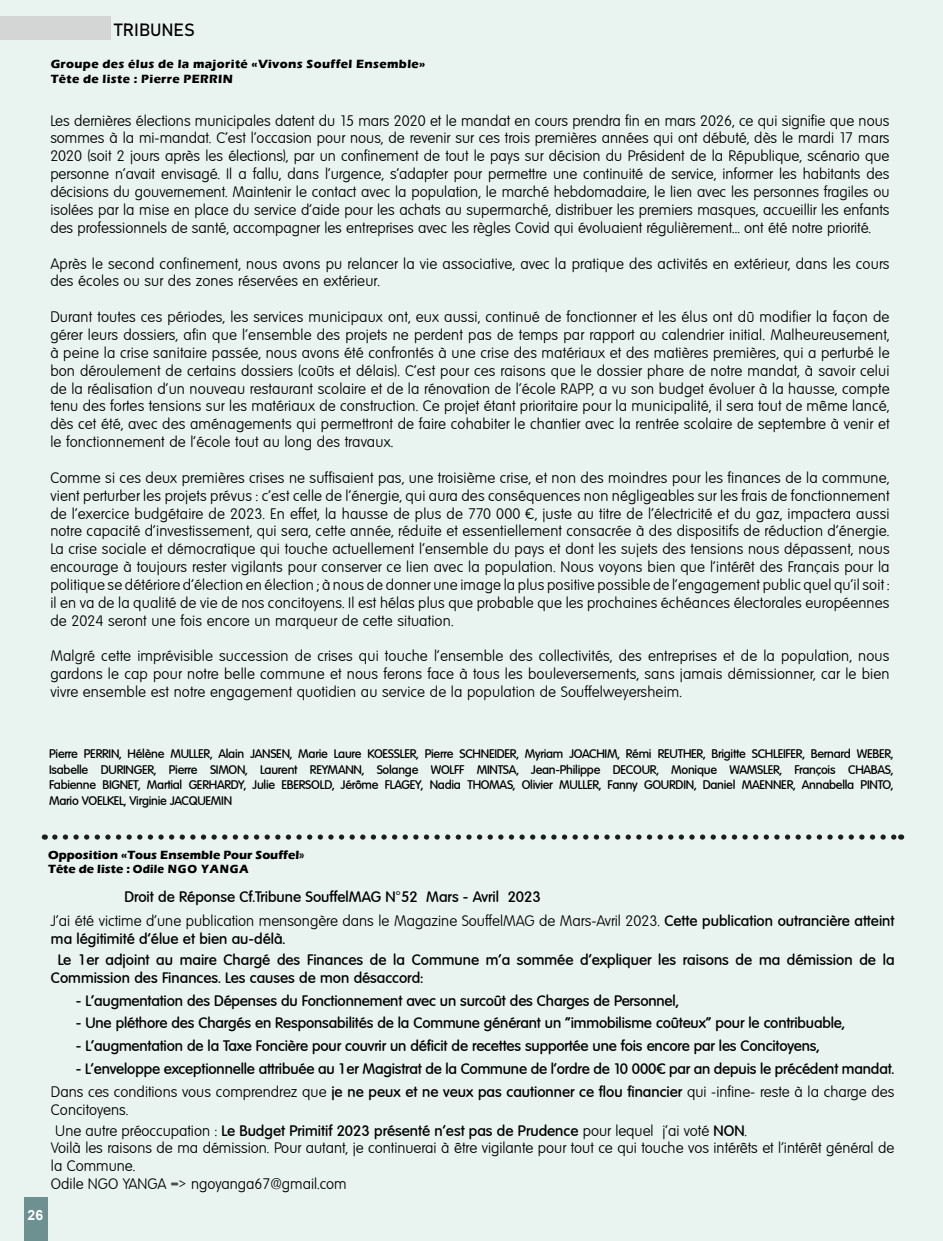
<style>
.page{position:relative;width:943px;height:1241px;background:#fff}
.page>*{position:absolute;margin:0;border:0;box-sizing:border-box;transform-origin:0 0}
.t1{font:17.5px "Bahnschrift";color:#000}
.t2{font:14.88px/17.8px "Elementary SF";color:#000;text-align:justify}
.t3{font:14.88px/21px "Elementary SF Bold";letter-spacing:-.01em;color:#000}
.t4{font:700 14px "Arial";color:#fff}
.t5{font:12.25px/15.8px "Elementary SF Bold";letter-spacing:-.02em;color:#000;text-align:justify}
.t6{font:700 12.25px/14.7px "Eras ITC";letter-spacing:.03em;color:#000}
.t7{font:700 12.25px/14.7px "Eras ITC";color:#000}
.s1{font-family:"Elementary SF Bold";font-weight:400}
.s2{font-family:"Elementary SF Bold"}
.s3{font-family:"Elementary SF"}
</style>
<div class="page">
<div style="left:0;top:0;width:943px;height:1240px;background:#e9f4f0"></div>
<div style="left:0;top:17px;width:110px;height:23px;background:#d4d5d5"></div>
<svg style="left:55px;top:834px;width:846px;height:5px"></svg>
<div style="left:24px;top:1197px;width:23px;height:43px;background:#6d9091"></div>
<p class="t1" style="left:114px;top:19px;width:82px">TRIBUNES</p>
<p class="t6" style="left:51px;top:57px;width:376px">Groupe des élus de la majorité «Vivons Souffel Ensemble»<br>Tête de liste : Pierre PERRIN</p>
<p class="t2" style="left:50px;top:112px;width:840px">Les dernières élections municipales datent du 15 mars 2020 et le mandat en cours prendra fin en mars 2026, ce qui signifie que nous sommes à la mi-mandat. C’est l’occasion pour nous, de revenir sur ces trois premières années qui ont débuté, dès le mardi 17 mars 2020 (soit 2 jours après les élections), par un confinement de tout le pays sur décision du Président de la République, scénario que personne n’avait envisagé. Il a fallu, dans l’urgence, s’adapter pour permettre une continuité de service, informer les habitants des décisions du gouvernement. Maintenir le contact avec la population, le marché hebdomadaire, le lien avec les personnes fragiles ou isolées par la mise en place du service d’aide pour les achats au supermarché, distribuer les premiers masques, accueillir les enfants des professionnels de santé, accompagner les entreprises avec les règles Covid qui évoluaient régulièrement... ont été notre priorité.</p>
<p class="t2" style="left:50px;top:254px;width:840px">Après le second confinement, nous avons pu relancer la vie associative, avec la pratique des activités en extérieur, dans les cours des écoles ou sur des zones réservées en extérieur.</p>
<p class="t2" style="left:50px;top:308px;width:840px">Durant toutes ces périodes, les services municipaux ont, eux aussi, continué de fonctionner et les élus ont dû modifier la façon de gérer leurs dossiers, afin que l’ensemble des projets ne perdent pas de temps par rapport au calendrier initial. Malheureusement, à peine la crise sanitaire passée, nous avons été confrontés à une crise des matériaux et des matières premières, qui a perturbé le bon déroulement de certains dossiers (coûts et délais). C’est pour ces raisons que le dossier phare de notre mandat, à savoir celui de la réalisation d’un nouveau restaurant scolaire et de la rénovation de l’école RAPP, a vu son budget évoluer à la hausse, compte tenu des fortes tensions sur les matériaux de construction. Ce projet étant prioritaire pour la municipalité, il sera tout de même lancé, dès cet été, avec des aménagements qui permettront de faire cohabiter le chantier avec la rentrée scolaire de septembre à venir et le fonctionnement de l’école tout au long des travaux.</p>
<p class="t2" style="left:50px;top:469px;width:840px">Comme si ces deux premières crises ne suffisaient pas, une troisième crise, et non des moindres pour les finances de la commune, vient perturber les projets prévus : c’est celle de l’énergie, qui aura des conséquences non négligeables sur les frais de fonctionnement de l’exercice budgétaire de 2023. En effet, la hausse de plus de 770 000 €, juste au titre de l’électricité et du gaz, impactera aussi notre capacité d’investissement, qui sera, cette année, réduite et essentiellement consacrée à des dispositifs de réduction d’énergie.<br>La crise sociale et démocratique qui touche actuellement l’ensemble du pays et dont les sujets des tensions nous dépassent, nous encourage à toujours rester vigilants pour conserver ce lien avec la population. Nous voyons bien que l’intérêt des Français pour la politique se détériore d’élection en élection ; à nous de donner une image la plus positive possible de l’engagement public quel qu’il soit : il en va de la qualité de vie de nos concitoyens. Il est hélas plus que probable que les prochaines échéances électorales européennes de 2024 seront une fois encore un marqueur de cette situation.</p>
<p class="t2" style="left:50px;top:647px;width:840px">Malgré cette imprévisible succession de crises qui touche l’ensemble des collectivités, des entreprises et de la population, nous gardons le cap pour notre belle commune et nous ferons face à tous les bouleversements, sans jamais démissionner, car le bien vivre ensemble est notre engagement quotidien au service de la population de Souffelweyersheim.</p>
<p class="t5" style="left:49px;top:745px;width:845px">Pierre PERRIN, Hélène MULLER, Alain JANSEN, Marie Laure KOESSLER, Pierre SCHNEIDER, Myriam JOACHIM, Rémi REUTHER, Brigitte SCHLEIFER, Bernard WEBER, Isabelle DURINGER, Pierre SIMON, Laurent REYMANN, Solange WOLFF MINTSA, Jean-Philippe DECOUR, Monique WAMSLER, François CHABAS, Fabienne BIGNET, Martial GERHARDY, Julie EBERSOLD, Jérôme FLAGEY, Nadia THOMAS, Olivier MULLER, Fanny GOURDIN, Daniel MAENNER, Annabella PINTO, Mario VOELKEL, Virginie JACQUEMIN</p>
<p class="t7" style="left:48px;top:847px;width:258px">Opposition «Tous Ensemble Pour Souffel<span class="s1">»<br></span>Tête de liste : Odile NGO YANGA</p>
<p class="t4" style="left:28px;top:1204px;width:17px">26</p>
<p class="t3" style="left:124px;top:886px;width:418px">Droit de Réponse Cf.Tribune SouffelMAG N°52 Mars - Avril 2023</p>
<p class="t2" style="left:51px;top:912px;width:845px">J’ai été victime d’une publication mensongère dans le Magazine SouffelMAG de Mars-Avril 2023. <span class="s2">Cette publication outrancière atteint</span></p>
<p class="t3" style="left:58px;top:928px;width:838px;text-indent:-7px">ma légitimité d’élue et bien au-délà.<br>Le 1er adjoint au maire Chargé des Finances de la Commune m’a sommée d’expliquer les raisons de ma démission de la</p>
<p class="t3" style="left:51px;top:967px;width:374px">Commission des Finances. Les causes de mon désaccord:</p>
<p class="t3" style="left:76px;top:989px;width:604px">- L’augmentation des Dépenses du Fonctionnement avec un surcoût des Charges de Personnel,</p>
<p class="t3" style="left:76px;top:1012px;width:770px">- Une pléthore des Chargés en Responsabilités de la Commune générant un “immobilisme coûteux” pour le contribuable,</p>
<p class="t3" style="left:76px;top:1035px;width:745px">- L’augmentation de la Taxe Foncière pour couvrir un déficit de recettes supportée une fois encore par les Concitoyens,</p>
<p class="t3" style="left:76px;top:1058px;width:820px">- L’enveloppe exceptionnelle attribuée au 1er Magistrat de la Commune de l’ordre de 10 000€ par an depuis le précédent mandat.</p>
<p class="t2" style="left:51px;top:1082px;width:844px">Dans ces conditions vous comprendrez que <span class="s2">je ne peux et ne veux pas cautionner ce flou financier</span> qui -infine- reste à la charge des<br>Concitoyens.</p>
<p class="t3" style="left:55px;top:1119px;width:693px"><span class="s3">Une autre préoccupation :</span> Le Budget Primitif 2023 présenté n’est pas de Prudence <span class="s3">pour lequel j’ai voté</span> NON<span class="s3">.</span></p>
<p class="t2" style="left:51px;top:1139px;width:844px;text-align:left">Voilà les raisons de ma démission. Pour autant, je continuerai à être vigilante pour tout ce qui touche vos intérêts et l’intérêt général de la Commune.<br>Odile NGO YANGA =&gt; ngoyanga67@gmail.com</p>
</div>
